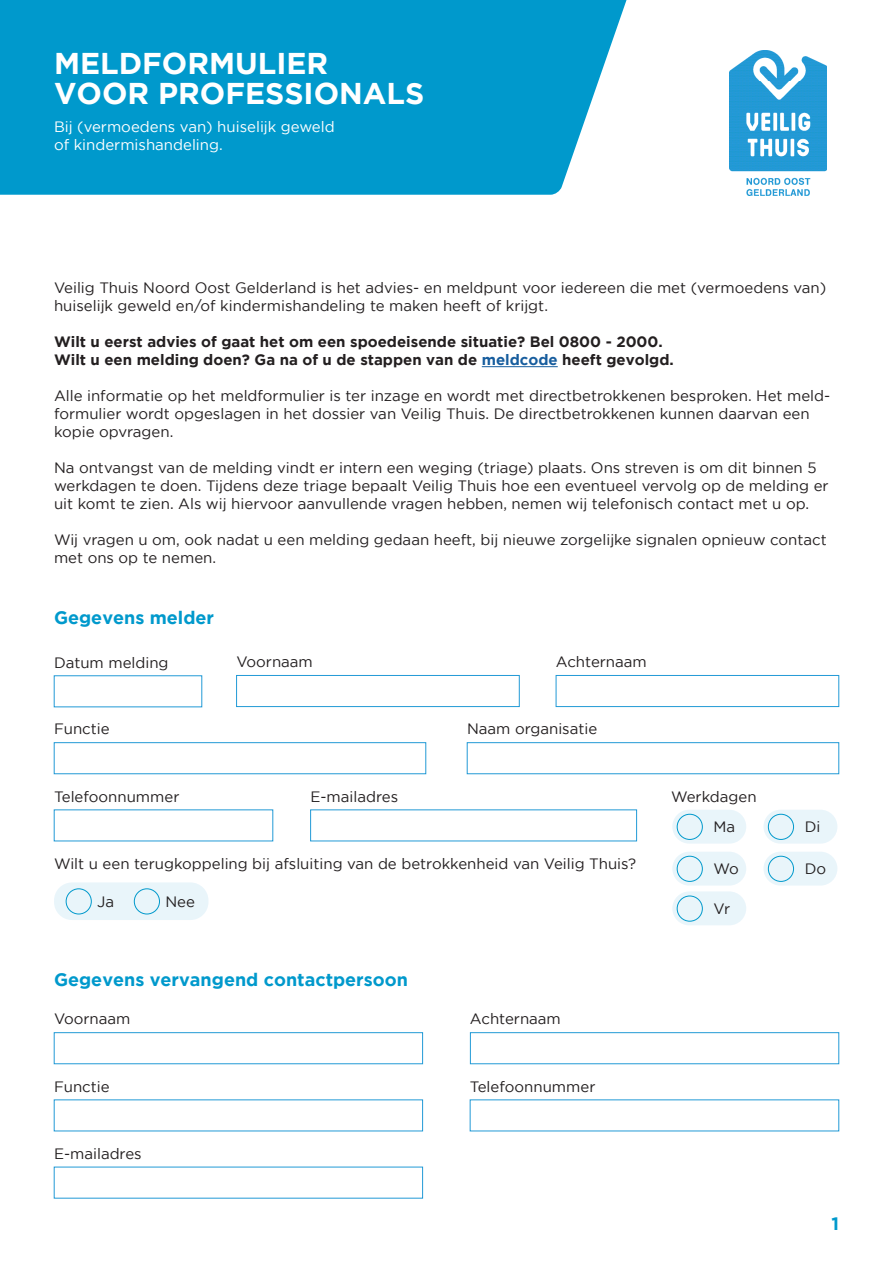
<style>
.page{position:relative;width:893px;height:1263px;background:#fff}
.page>*{position:absolute;margin:0;border:0;box-sizing:border-box;transform-origin:0 0}
.t1{font:700 30px "Gotham";color:#fff}
.t2{font:700 18px "Gotham";color:#09c}
.t3{font:15px/18px "Gotham";color:#231f20}
.t4{font:700 15px "Gotham";color:#231f20}
.t5{font:15px "Gotham";color:#fff}
.s1{color:#175d9e}
</style>
<div class="page">
<div style="left:0;top:0;width:627px;height:195px;background:#09c"></div>
<img style="left:729px;top:51px;width:98px;height:144px">
<hr style="left:482px;top:366px;width:76px;height:1px;background:#175d9e">
<div style="left:236px;top:675px;width:283px;height:32px;border:1px solid #229ad6"></div>
<div style="left:54px;top:1032px;width:369px;height:32px;border:1px solid #229ad6"></div>
<div style="left:54px;top:742px;width:372px;height:32px;border:1px solid #229ad6"></div>
<div style="left:556px;top:675px;width:283px;height:32px;border:1px solid #229ad6"></div>
<div style="left:470px;top:1032px;width:369px;height:32px;border:1px solid #229ad6"></div>
<div style="left:467px;top:742px;width:372px;height:32px;border:1px solid #229ad6"></div>
<div style="left:672px;top:810px;width:74px;height:34px;background:#e9f5fa;border-radius:17px"></div>
<div style="left:763px;top:810px;width:74px;height:34px;background:#e9f5fa;border-radius:17px"></div>
<div style="left:672px;top:852px;width:74px;height:34px;background:#e9f5fa;border-radius:17px"></div>
<div style="left:763px;top:852px;width:74px;height:34px;background:#e9f5fa;border-radius:17px"></div>
<div style="left:672px;top:891px;width:74px;height:34px;background:#e9f5fa;border-radius:17px"></div>
<div style="left:677px;top:814px;width:25px;height:26px;border:1px solid #09c;border-radius:50%"></div>
<div style="left:768px;top:814px;width:26px;height:26px;border:1px solid #09c;border-radius:50%"></div>
<div style="left:677px;top:856px;width:25px;height:25px;border:1px solid #09c;border-radius:50%"></div>
<div style="left:768px;top:856px;width:26px;height:25px;border:1px solid #09c;border-radius:50%"></div>
<div style="left:677px;top:896px;width:25px;height:25px;border:1px solid #09c;border-radius:50%"></div>
<div style="left:54px;top:882px;width:154px;height:38px;background:#e9f5fa;border-radius:18px"></div>
<div style="left:66px;top:889px;width:26px;height:25px;border:1px solid #09c;border-radius:50%"></div>
<div style="left:134px;top:889px;width:26px;height:25px;border:1px solid #09c;border-radius:50%"></div>
<p class="t1" style="left:54px;top:46px;width:276px">MELDFORMULIER</p>
<p class="t1" style="left:54px;top:76px;width:372px">VOOR PROFESSIONALS</p>
<p class="t5" style="left:54px;top:118px;width:282px">Bij (vermoedens van) huiselijk geweld</p>
<p class="t5" style="left:54px;top:136px;width:170px">of kindermishandeling.</p>
<p class="t3" style="left:54px;top:278px;width:774px">Veilig Thuis Noord Oost Gelderland is het advies- en meldpunt voor iedereen die met (vermoedens van) huiselijk geweld en/of kindermishandeling te maken heeft of krijgt.</p>
<p class="t4" style="left:54px;top:333px;width:610px">Wilt u eerst advies of gaat het om een spoedeisende situatie? Bel 0800 - 2000.</p>
<p class="t4" style="left:54px;top:351px;width:621px">Wilt u een melding doen? Ga na of u de stappen van de <span class="s1">meldcode</span> heeft gevolgd.</p>
<p class="t3" style="left:54px;top:386px;width:778px">Alle informatie op het meldformulier is ter inzage en wordt met directbetrokkenen besproken. Het meld&shy;formulier wordt opgeslagen in het dossier van Veilig Thuis. De directbetrokkenen kunnen daarvan een kopie opvragen.</p>
<p class="t3" style="left:54px;top:458px;width:776px">Na ontvangst van de melding vindt er intern een weging (triage) plaats. Ons streven is om dit binnen 5 werkdagen te doen. Tijdens deze triage bepaalt Veilig Thuis hoe een eventueel vervolg op de melding er uit komt te zien. Als wij hiervoor aanvullende vragen hebben, nemen wij telefonisch contact met u op.</p>
<p class="t3" style="left:54px;top:530px;width:774px">Wij vragen u om, ook nadat u een melding gedaan heeft, bij nieuwe zorgelijke signalen opnieuw contact met ons op te nemen.</p>
<p class="t2" style="left:54px;top:607px;width:162px">Gegevens melder</p>
<p class="t3" style="left:54px;top:653px;width:116px">Datum melding</p>
<p class="t3" style="left:236px;top:653px;width:78px">Voornaam</p>
<p class="t3" style="left:54px;top:720px;width:57px">Functie</p>
<p class="t3" style="left:556px;top:653px;width:92px">Achternaam</p>
<p class="t3" style="left:467px;top:720px;width:132px">Naam organisatie</p>
<p class="t3" style="left:54px;top:787px;width:127px">Telefoonnummer</p>
<p class="t3" style="left:310px;top:787px;width:89px">E-mailadres</p>
<p class="t3" style="left:671px;top:787px;width:87px">Werkdagen</p>
<p class="t3" style="left:54px;top:855px;width:584px">Wilt u een terugkoppeling bij afsluiting van de betrokkenheid van Veilig Thuis?</p>
<p class="t3" style="left:97px;top:892px;width:18px">Ja</p>
<p class="t3" style="left:165px;top:892px;width:31px">Nee</p>
<p class="t2" style="left:54px;top:969px;width:355px">Gegevens vervangend contactpersoon</p>
<p class="t3" style="left:54px;top:1010px;width:78px">Voornaam</p>
<p class="t3" style="left:54px;top:1077px;width:57px">Functie</p>
<p class="t3" style="left:54px;top:1144px;width:89px">E-mailadres</p>
<p class="t3" style="left:470px;top:1010px;width:92px">Achternaam</p>
<p class="t3" style="left:470px;top:1077px;width:127px">Telefoonnummer</p>
<p class="t3" style="left:713px;top:818px;width:23px">Ma</p>
<p class="t3" style="left:805px;top:818px;width:17px">Di</p>
<p class="t3" style="left:713px;top:860px;width:27px">Wo</p>
<p class="t3" style="left:805px;top:860px;width:23px">Do</p>
<p class="t3" style="left:713px;top:899px;width:18px">Vr</p>
<p class="t2" style="left:831px;top:1213px;width:9px">1</p>
</div>
